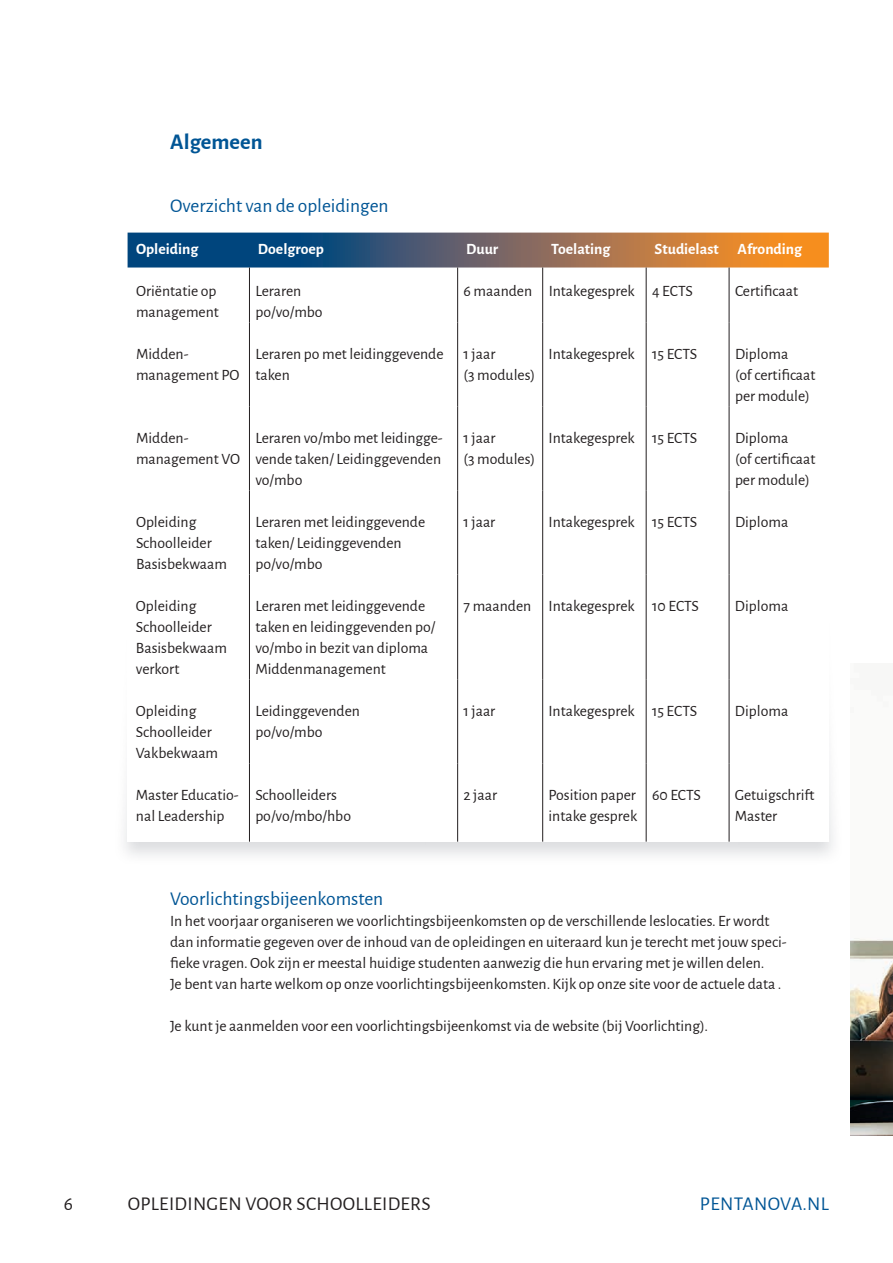
<style>
.page{position:relative;width:893px;height:1263px;background:#fff}
.page>*{position:absolute;margin:0;border:0;box-sizing:border-box;transform-origin:0 0}
.t1{font:700 22.5px "Alegreya Sans";color:#005595}
.t2{font:19.5px "Alegreya Sans";color:#005595}
.t3{font:19.5px "Alegreya Sans";letter-spacing:.015em;color:#231f20}
.t4{font:15.75px/21px "Alegreya Sans";color:#231f20}
.t5{font:700 15.75px "Alegreya Sans";color:#fff}
</style>
<div class="page">
<svg style="left:128px;top:233px;width:701px;height:34px;background:#6d645d"></svg>
<hr style="left:457px;top:267px;width:1px;height:56px;background:#231f20">
<hr style="left:542px;top:267px;width:1px;height:56px;background:#231f20">
<hr style="left:646px;top:267px;width:1px;height:56px;background:#231f20">
<hr style="left:729px;top:267px;width:1px;height:56px;background:#231f20">
<hr style="left:457px;top:323px;width:1px;height:84px;background:#231f20">
<hr style="left:542px;top:323px;width:1px;height:84px;background:#231f20">
<hr style="left:646px;top:323px;width:1px;height:84px;background:#231f20">
<hr style="left:729px;top:323px;width:1px;height:84px;background:#231f20">
<hr style="left:457px;top:407px;width:1px;height:84px;background:#231f20">
<hr style="left:542px;top:407px;width:1px;height:84px;background:#231f20">
<hr style="left:646px;top:407px;width:1px;height:84px;background:#231f20">
<hr style="left:729px;top:407px;width:1px;height:84px;background:#231f20">
<hr style="left:457px;top:491px;width:1px;height:84px;background:#231f20">
<hr style="left:542px;top:491px;width:1px;height:84px;background:#231f20">
<hr style="left:646px;top:491px;width:1px;height:84px;background:#231f20">
<hr style="left:729px;top:491px;width:1px;height:84px;background:#231f20">
<hr style="left:457px;top:575px;width:1px;height:105px;background:#231f20">
<hr style="left:542px;top:575px;width:1px;height:105px;background:#231f20">
<hr style="left:646px;top:575px;width:1px;height:105px;background:#231f20">
<hr style="left:729px;top:575px;width:1px;height:105px;background:#231f20">
<hr style="left:457px;top:680px;width:1px;height:84px;background:#231f20">
<hr style="left:542px;top:680px;width:1px;height:84px;background:#231f20">
<hr style="left:646px;top:680px;width:1px;height:84px;background:#231f20">
<hr style="left:729px;top:680px;width:1px;height:84px;background:#231f20">
<hr style="left:457px;top:764px;width:1px;height:78px;background:#231f20">
<hr style="left:542px;top:764px;width:1px;height:78px;background:#231f20">
<hr style="left:646px;top:764px;width:1px;height:78px;background:#231f20">
<hr style="left:729px;top:764px;width:1px;height:78px;background:#231f20">
<hr style="left:249px;top:267px;width:1px;height:56px;background:#231f20">
<hr style="left:249px;top:323px;width:1px;height:84px;background:#231f20">
<hr style="left:249px;top:407px;width:1px;height:84px;background:#231f20">
<hr style="left:249px;top:491px;width:1px;height:84px;background:#231f20">
<hr style="left:249px;top:575px;width:1px;height:105px;background:#231f20">
<hr style="left:249px;top:680px;width:1px;height:84px;background:#231f20">
<hr style="left:249px;top:764px;width:1px;height:78px;background:#231f20">
<img style="left:850px;top:938px;width:43px;height:197px">
<h1 class="t1" style="left:170px;top:125px;width:94px">Algemeen</h1>
<p class="t2" style="left:170px;top:192px;width:220px">Overzicht van de opleidingen</p>
<p class="t5" style="left:136px;top:237px;width:64px">Opleiding</p>
<p class="t5" style="left:258px;top:237px;width:68px">Doelgroep</p>
<p class="t5" style="left:466px;top:237px;width:34px">Duur</p>
<p class="t5" style="left:551px;top:237px;width:61px">Toelating</p>
<p class="t5" style="left:655px;top:237px;width:149px">Studielast Afronding</p>
<p class="t4" style="left:136px;top:279px;width:84px">Oriëntatie op management</p>
<p class="t4" style="left:255px;top:279px;width:69px">Leraren po/vo/mbo</p>
<p class="t4" style="left:464px;top:279px;width:231px">6 maanden Intakegesprek 4 ECTS</p>
<p class="t4" style="left:735px;top:279px;width:64px">Certificaat</p>
<p class="t4" style="left:136px;top:342px;width:105px">Midden&shy;management PO</p>
<p class="t4" style="left:255px;top:342px;width:190px">Leraren po met leidinggevende taken</p>
<p class="t4" style="left:464px;top:342px;width:73px">1 jaar<br>(3 modules)</p>
<p class="t4" style="left:549px;top:342px;width:150px">Intakegesprek 15 ECTS</p>
<p class="t4" style="left:735px;top:342px;width:82px">Diploma<br>(of certificaat per module)</p>
<p class="t4" style="left:136px;top:426px;width:105px">Midden&shy;management VO</p>
<p class="t4" style="left:255px;top:426px;width:189px;text-align:justify">Leraren vo/mbo met leidingge&shy;vende taken/ Leidinggevenden vo/mbo</p>
<p class="t4" style="left:464px;top:426px;width:73px">1 jaar<br>(3 modules)</p>
<p class="t4" style="left:549px;top:426px;width:150px">Intakegesprek 15 ECTS</p>
<p class="t4" style="left:735px;top:426px;width:82px">Diploma<br>(of certificaat per module)</p>
<p class="t4" style="left:136px;top:510px;width:92px">Opleiding<br>Schoolleider<br>Basisbekwaam</p>
<p class="t4" style="left:255px;top:510px;width:171px">Leraren met leidinggevende taken/ Leidinggevenden po/vo/mbo</p>
<p class="t4" style="left:464px;top:510px;width:33px">1 jaar</p>
<p class="t4" style="left:549px;top:510px;width:150px">Intakegesprek 15 ECTS</p>
<p class="t4" style="left:735px;top:510px;width:55px">Diploma</p>
<p class="t4" style="left:136px;top:594px;width:92px">Opleiding<br>Schoolleider<br>Basisbekwaam verkort</p>
<p class="t4" style="left:255px;top:594px;width:181px">Leraren met leidinggevende taken en leidinggevenden po/ vo/mbo in bezit van diploma<br>Middenmanagement</p>
<p class="t4" style="left:464px;top:594px;width:237px">7 maanden Intakegesprek 10 ECTS</p>
<p class="t4" style="left:735px;top:594px;width:55px">Diploma</p>
<p class="t4" style="left:136px;top:699px;width:84px">Opleiding<br>Schoolleider<br>Vakbekwaam</p>
<p class="t4" style="left:255px;top:699px;width:106px">Leidinggevenden po/vo/mbo</p>
<p class="t4" style="left:464px;top:699px;width:33px">1 jaar</p>
<p class="t4" style="left:549px;top:699px;width:150px">Intakegesprek 15 ECTS</p>
<p class="t4" style="left:735px;top:699px;width:55px">Diploma</p>
<p class="t4" style="left:136px;top:783px;width:104px">Master Educatio&shy;nal Leadership</p>
<p class="t4" style="left:255px;top:783px;width:97px">Schoolleiders po/vo/mbo/hbo</p>
<p class="t4" style="left:463px;top:783px;width:35px">2 jaar</p>
<p class="t4" style="left:549px;top:783px;width:90px">Position paper intake gesprek</p>
<p class="t4" style="left:652px;top:783px;width:50px">60 ECTS</p>
<p class="t4" style="left:735px;top:783px;width:81px">Getuigschrift<br>Master</p>
<p class="t2" style="left:170px;top:885px;width:215px">Voorlichtingsbijeenkomsten</p>
<p class="t4" style="left:170px;top:909px;width:618px">In het voorjaar organiseren we voorlichtingsbijeenkomsten op de verschillende leslocaties. Er wordt dan informatie gegeven over de inhoud van de opleidingen en uiteraard kun je terecht met jouw speci&shy;fieke vragen. Ook zijn er meestal huidige studenten aanwezig die hun ervaring met je willen delen.<br>Je bent van harte welkom op onze voorlichtingsbijeenkomsten. Kijk op onze site voor de actuele data .</p>
<p class="t4" style="left:170px;top:1014px;width:540px">Je kunt je aanmelden voor een voorlichtingsbijeenkomst via de website (bij Voorlichting).</p>
<p class="t3" style="left:64px;top:1190px;width:11px">6</p>
<p class="t3" style="left:128px;top:1190px;width:304px">OPLEIDINGEN VOOR SCHOOLLEIDERS</p>
<p class="t2" style="left:700px;top:1190px;width:130px">PENTANOVA.NL</p>
</div>
